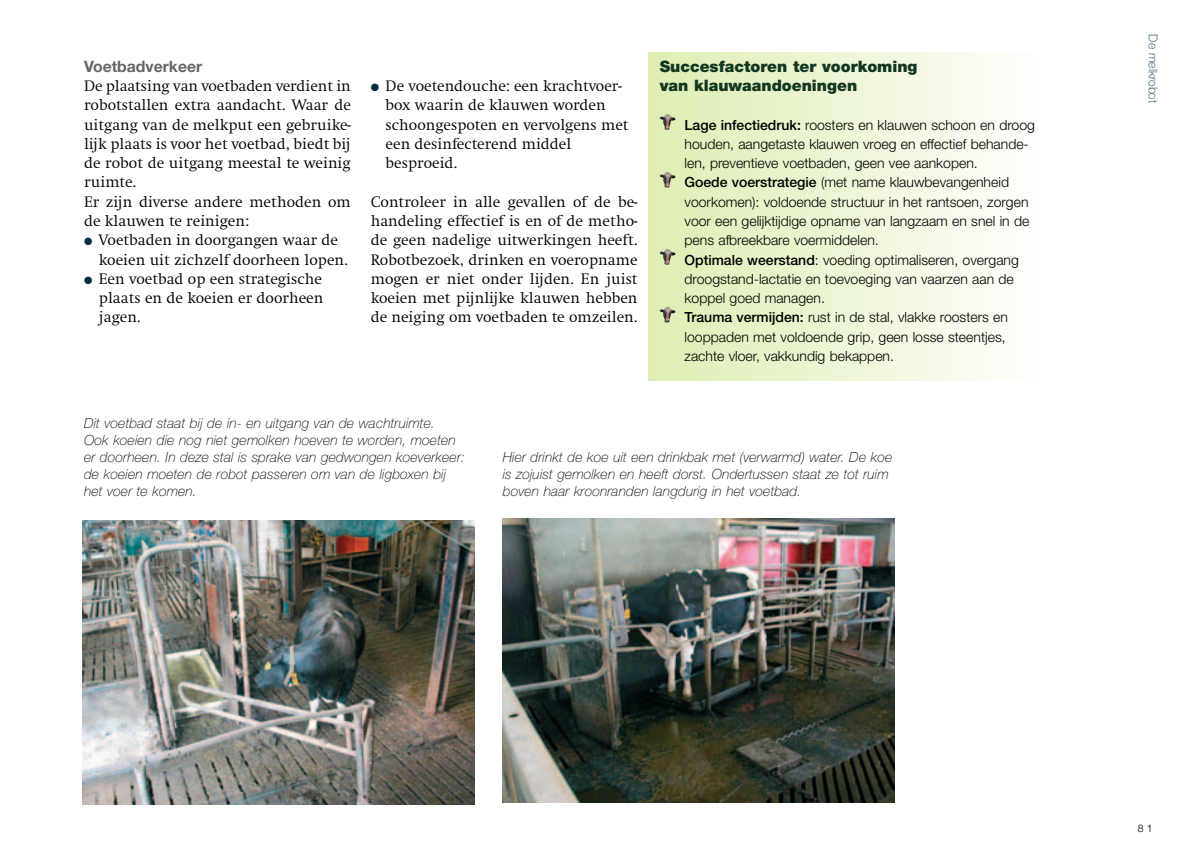
<style>
.page{position:relative;width:1182px;height:855px;background:#fff}
.page>*{position:absolute;margin:0;border:0;box-sizing:border-box;transform-origin:0 0}
.t1{font:300 15.75px/19.2px "Swift";color:#000}
.t2{font:900 15.75px/19.2px "Helvetica Neue";color:#133621}
.t3{font:700 15.75px "Helvetica Neue";color:#666}
.t4{font:300 14px/19.2px "Helvetica Neue";color:#000}
.t5{font:italic 100 14px/16.8px "Helvetica Neue";letter-spacing:.01em;color:#000}
.t6{font:100 12.25px "Helvetica Neue";color:#002c3e}
.t7{font:300 10.5px "Helvetica Neue";color:#000}
.s1{color:#002c3e}
.s2{font-weight:500}
</style>
<div class="page">
<img style="left:82px;top:52px;width:912px;height:753px">
<p class="t3" style="left:84px;top:61px;width:120px">Voetbadverkeer</p>
<p class="t1" style="left:84px;top:78px;width:268px">De plaatsing van voetbaden verdient in robotstallen extra aandacht. Waar de uitgang van de melkput een gebruike&shy;lijk plaats is voor het voetbad, biedt bij de robot de uitgang meestal te weinig ruimte.<br>Er zijn diverse andere methoden om de klauwen te reinigen:</p>
<p class="t1" style="left:99px;top:232px;width:250px;text-indent:-15px"><span class="s1">●</span> Voetbaden in doorgangen waar de koeien uit zichzelf doorheen lopen.</p>
<p class="t1" style="left:99px;top:270px;width:226px;text-align:justify;text-indent:-15px"><span class="s1">●</span> Een voetbad op een strategische plaats en de koeien er doorheen jagen.</p>
<p class="t1" style="left:385px;top:78px;width:244px;text-indent:-15px"><span class="s1">●</span> De voetendouche: een krachtvoer&shy;box waarin de klauwen worden schoongespoten en vervolgens met een desinfecterend middel besproeid.</p>
<p class="t1" style="left:371px;top:193px;width:268px;text-align:justify">Controleer in alle gevallen of de be&shy;handeling effectief is en of de metho&shy;de geen nadelige uitwerkingen heeft.<br>Robotbezoek, drinken en voeropname mogen er niet onder lijden. En juist koeien met pijnlijke klauwen hebben de neiging om voetbaden te omzeilen.</p>
<p class="t2" style="left:659px;top:58px;width:259px">Succesfactoren ter voorkoming van klauwaandoeningen</p>
<p class="t4" style="left:684px;top:116px;width:352px"><span class="s2">Lage infectiedruk:</span> roosters en klauwen schoon en droog houden, aangetaste klauwen vroeg en effectief behande&shy;len, preventieve voetbaden, geen vee aankopen.<br><span class="s2">Goede voerstrategie</span> (met name klauwbevangenheid voorkomen): voldoende structuur in het rantsoen, zorgen voor een gelijktijdige opname van langzaam en snel in de pens afbreekbare voermiddelen.<br><span class="s2">Optimale weerstand</span>: voeding optimaliseren, overgang droogstand-lactatie en toevoeging van vaarzen aan de koppel goed managen.<br><span class="s2">Trauma vermijden:</span> rust in de stal, vlakke roosters en looppaden met voldoende grip, geen losse steentjes, zachte vloer, vakkundig bekappen.</p>
<p class="t5" style="left:84px;top:416px;width:382px">Dit voetbad staat bij de in- en uitgang van de wachtruimte.<br>Ook koeien die nog niet gemolken hoeven te worden, moeten er doorheen. In deze stal is sprake van gedwongen koeverkeer: de koeien moeten de robot passeren om van de ligboxen bij het voer te komen.</p>
<p class="t5" style="left:503px;top:449px;width:391px">Hier drinkt de koe uit een drinkbak met (verwarmd) water. De koe is zojuist gemolken en heeft dorst. Ondertussen staat ze tot ruim boven haar kroonranden langdurig in het voetbad.</p>
<p class="t6" style="left:1157px;top:34px;width:70px;rotate:90deg">De melkrobot</p>
<p class="t7" style="left:1137px;top:823px;width:16px">8 1</p>
</div>
